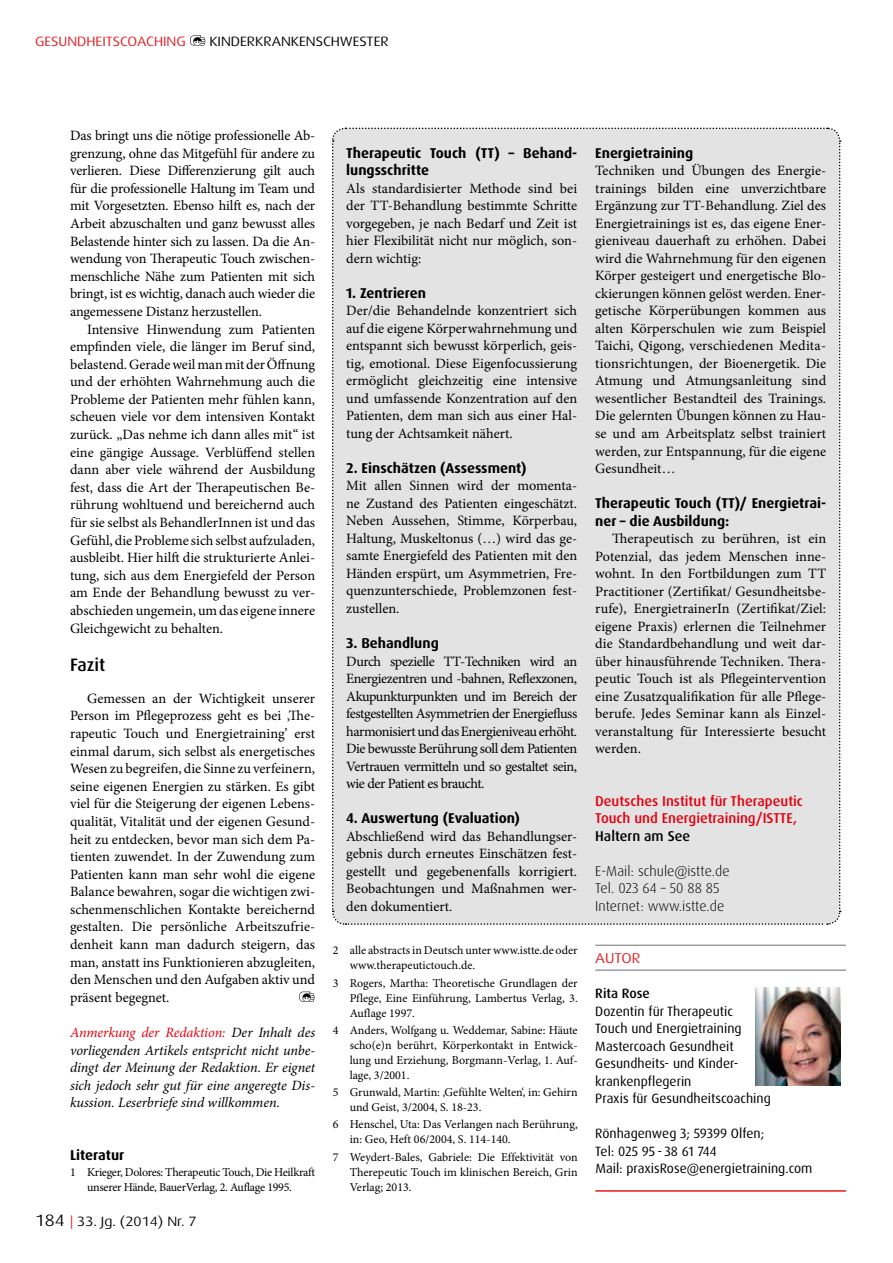
<style>
.page{position:relative;width:893px;height:1263px;background:#fff}
.page>*{position:absolute;margin:0;border:0;box-sizing:border-box;transform-origin:0 0}
.t1{font:500 18px "Dax OT";color:#000}
.t2{font:14.25px/17.5px "Minion Pro";letter-spacing:-.005em;color:#000;text-align:justify}
.t3{font:700 14.25px/17.5px "Dax OT";color:#000}
.t4{font:italic 14.25px/17.5px "Minion Pro";letter-spacing:-.005em;color:#000;text-align:justify}
.t5{font:500 14.25px/17.5px "Dax OT";color:#e3000f}
.t6{font:300 14.25px/17.5px "Dax OT";color:#000}
.t7{font:500 14.25px "Dax OT";color:#000}
.t8{font:14.25px "Dax Wide";letter-spacing:-.005em;color:#e41b21}
.t9{font:13.5px/17.5px "Dax OT";color:#000}
.t10{font:13.5px "Dax Wide";color:#000}
.t11{font:13.5px "Dax Wide";color:#e41b21}
.t12{font:500 13.5px "Dax OT";color:#000}
.t13{font:12px/15px "Minion Pro";color:#000}
.t14{font:12px/14.4px "Minion Pro";letter-spacing:-.025em;color:#000;text-align:center}
.s1{color:#e3000f}
.s2{font-size:16.5px}
.s3{color:#e41b21}
</style>
<div class="page">
<svg style="left:190px;top:35px;width:15px;height:11px"></svg>
<div style="left:332px;top:127px;width:509px;height:798px;background:#e3e3e3"></div>
<img style="left:755px;top:988px;width:85px;height:98px">
<svg style="left:299px;top:992px;width:16px;height:10px"></svg>
<hr style="left:595px;top:944px;width:251px;height:2px;background:#9c9d9d">
<hr style="left:595px;top:969px;width:251px;height:2px;background:#9c9d9d">
<hr style="left:595px;top:1190px;width:251px;height:2px;background:#e41b21">
<p class="t11" style="left:35px;top:33px;width:152px">GESUNDHEITSCOACHING</p>
<p class="t10" style="left:209px;top:33px;width:181px">KINDERKRANKENSCHWESTER</p>
<p class="t2" style="left:70px;top:127px;width:247px">Das bringt uns die nötige professionelle Ab&shy;grenzung, ohne das Mitgefühl für andere zu verlieren. Diese Differenzierung gilt auch für die professionelle Haltung im Team und mit Vorgesetzten. Ebenso hilft es, nach der Arbeit abzuschalten und ganz bewusst alles Belastende hinter sich zu lassen. Da die An&shy;wendung von Therapeutic Touch zwischen&shy;menschliche Nähe zum Patienten mit sich bringt, ist es wichtig, danach auch wieder die angemessene Distanz herzustellen.</p>
<p class="t2" style="left:70px;top:320px;width:247px;text-indent:17px">Intensive Hinwendung zum Patienten empfinden viele, die länger im Beruf sind, belastend. Gerade weil man mit der Öffnung und der erhöhten Wahrnehmung auch die Probleme der Patienten mehr fühlen kann, scheuen viele vor dem intensiven Kontakt zurück. „Das nehme ich dann alles mit“ ist eine gängige Aussage. Verblüffend stellen dann aber viele während der Ausbildung fest, dass die Art der Therapeutischen Be&shy;rührung wohltuend und bereichernd auch für sie selbst als BehandlerInnen ist und das Gefühl, die Probleme sich selbst aufzuladen, ausbleibt. Hier hilft die strukturierte Anlei&shy;tung, sich aus dem Energiefeld der Person am Ende der Behandlung bewusst zu ver&shy;abschieden ungemein, um das eigene innere Gleichgewicht zu behalten.</p>
<p class="t1" style="left:70px;top:654px;width:37px">Fazit</p>
<p class="t2" style="left:70px;top:689px;width:247px;text-indent:17px">Gemessen an der Wichtigkeit unserer Person im Pflegeprozess geht es bei ‚The&shy;rapeutic Touch und Energietraining’ erst einmal darum, sich selbst als energetisches Wesen zu begreifen, die Sinne zu verfeinern, seine eigenen Energien zu stärken. Es gibt viel für die Steigerung der eigenen Lebens&shy;qualität, Vitalität und der eigenen Gesund&shy;heit zu entdecken, bevor man sich dem Pa&shy;tienten zuwendet. In der Zuwendung zum Patienten kann man sehr wohl die eigene Balance bewahren, sogar die wichtigen zwi&shy;schenmenschlichen Kontakte bereichernd gestalten. Die persönliche Arbeitszufrie&shy;denheit kann man dadurch steigern, das man, anstatt ins Funktionieren abzugleiten, den Menschen und den Aufgaben aktiv und präsent begegnet.</p>
<p class="t4" style="left:70px;top:1023px;width:247px"><span class="s1">Anmerkung der Redaktion:</span> Der Inhalt des vorliegenden Artikels entspricht nicht unbe&shy;dingt der Meinung der Redaktion. Er eignet sich jedoch sehr gut für eine angeregte Dis&shy;kussion. Leserbriefe sind willkommen.</p>
<p class="t3" style="left:70px;top:1146px;width:56px">Literatur</p>
<p class="t14" style="left:70px;top:1165px;width:247px">1 Krieger, Dolores: Therapeutic Touch, Die Heilkraft unserer Hände, BauerVerlag, 2. Auflage 1995.</p>
<p class="t10" style="left:35px;top:1213px;width:163px"><span class="s2">184</span> <span class="s3">|</span> 33. Jg. (2014) Nr. 7</p>
<p class="t3" style="left:346px;top:144px;width:232px">Therapeutic Touch (TT) – Behand&shy;lungsschritte</p>
<p class="t2" style="left:346px;top:179px;width:232px">Als standardisierter Methode sind bei der TT-Behandlung bestimmte Schritte vorgegeben, je nach Bedarf und Zeit ist hier Flexibilität nicht nur möglich, son&shy;dern wichtig:</p>
<p class="t3" style="left:346px;top:284px;width:81px">1. Zentrieren</p>
<p class="t2" style="left:346px;top:302px;width:232px">Der/die Behandelnde konzentriert sich auf die eigene Körperwahrnehmung und entspannt sich bewusst körperlich, geis&shy;tig, emotional. Diese Eigenfocussierung ermöglicht gleichzeitig eine intensive und umfassende Konzentration auf den Patienten, dem man sich aus einer Hal&shy;tung der Achtsamkeit nähert.</p>
<p class="t3" style="left:346px;top:459px;width:182px">2. Einschätzen (Assessment)</p>
<p class="t2" style="left:346px;top:477px;width:232px">Mit allen Sinnen wird der momenta&shy;ne Zustand des Patienten eingeschätzt.<br>Neben Aussehen, Stimme, Körperbau, Haltung, Muskeltonus (…) wird das ge&shy;samte Energiefeld des Patienten mit den Händen erspürt, um Asymmetrien, Fre&shy;quenzunterschiede, Problemzonen fest&shy;zustellen.</p>
<p class="t3" style="left:346px;top:634px;width:94px">3. Behandlung</p>
<p class="t2" style="left:346px;top:652px;width:233px">Durch spezielle TT-Techniken wird an Energiezentren und -bahnen, Reflexzonen, Akupunkturpunkten und im Bereich der festgestellten Asymmetrien der Energiefluss harmonisiert und das Energieniveau erhöht.<br>Die bewusste Berührung soll dem Patienten Vertrauen vermitteln und so gestaltet sein, wie der Patient es braucht.</p>
<p class="t3" style="left:346px;top:809px;width:175px">4. Auswertung (Evaluation)</p>
<p class="t2" style="left:346px;top:827px;width:232px">Abschließend wird das Behandlungser&shy;gebnis durch erneutes Einschätzen fest&shy;gestellt und gegebenenfalls korrigiert.<br>Beobachtungen und Maßnahmen wer&shy;den dokumentiert.</p>
<p class="t13" style="left:350px;top:943px;width:230px;text-indent:-17px">2 alle abstracts in Deutsch unter www.istte.de oder www.therapeutictouch.de.</p>
<p class="t13" style="left:350px;top:975px;width:230px;text-align:justify;text-indent:-17px">3 Rogers, Martha: Theoretische Grundlagen der Pflege, Eine Einführung, Lambertus Verlag, 3.<br>Auflage 1997.</p>
<p class="t13" style="left:350px;top:1022px;width:230px;text-align:justify;text-indent:-17px">4 Anders, Wolfgang u. Weddemar, Sabine: Häute scho(e)n berührt, Körperkontakt in Entwick&shy;lung und Erziehung, Borgmann-Verlag, 1. Auf&shy;lage, 3/2001.</p>
<p class="t13" style="left:350px;top:1085px;width:230px;text-indent:-17px">5 Grunwald, Martin: ‚Gefühlte Welten‘, in: Gehirn und Geist, 3/2004, S. 18-23.</p>
<p class="t13" style="left:350px;top:1117px;width:230px;text-indent:-17px">6 Henschel, Uta: Das Verlangen nach Berührung, in: Geo, Heft 06/2004, S. 114-140.</p>
<p class="t13" style="left:350px;top:1149px;width:230px;text-align:justify;text-indent:-17px">7 Weydert-Bales, Gabriele: Die Effektivität von Therepeutic Touch im klinischen Bereich, Grin Verlag; 2013.</p>
<p class="t3" style="left:595px;top:144px;width:100px">Energietraining</p>
<p class="t2" style="left:595px;top:162px;width:233px">Techniken und Übungen des Energie&shy;trainings bilden eine unverzichtbare Ergänzung zur TT-Behandlung. Ziel des Energietrainings ist es, das eigene Ener&shy;gieniveau dauerhaft zu erhöhen. Dabei wird die Wahrnehmung für den eigenen Körper gesteigert und energetische Blo&shy;ckierungen können gelöst werden. Ener&shy;getische Körperübungen kommen aus alten Körperschulen wie zum Beispiel Taichi, Qigong, verschiedenen Medita&shy;tionsrichtungen, der Bioenergetik. Die Atmung und Atmungsanleitung sind wesentlicher Bestandteil des Trainings.<br>Die gelernten Übungen können zu Hau&shy;se und am Arbeitsplatz selbst trainiert werden, zur Entspannung, für die eigene Gesundheit…</p>
<p class="t3" style="left:595px;top:494px;width:232px">Therapeutic Touch (TT)/ Energietrai&shy;ner – die Ausbildung:</p>
<p class="t2" style="left:595px;top:530px;width:232px;text-indent:17px">Therapeutisch zu berühren, ist ein Potenzial, das jedem Menschen inne&shy;wohnt. In den Fortbildungen zum TT Practitioner (Zertifikat/ Gesundheitsbe&shy;rufe), EnergietrainerIn (Zertifikat/Ziel: eigene Praxis) erlernen die Teilnehmer die Standardbehandlung und weit dar&shy;über hinausführende Techniken. Thera&shy;peutic Touch ist als Pflegeintervention eine Zusatzqualifikation für alle Pflege&shy;berufe. Jedes Seminar kann als Einzel&shy;veranstaltung für Interessierte besucht werden.</p>
<p class="t5" style="left:595px;top:792px;width:209px">Deutsches Institut für Therapeutic<br>Touch und Energietraining/ISTTE,</p>
<p class="t7" style="left:595px;top:827px;width:96px">Haltern am See</p>
<p class="t6" style="left:595px;top:862px;width:136px">E-Mail: schule@istte.de<br>Tel. 023 64 – 50 88 85<br>Internet: www.istte.de</p>
<p class="t8" style="left:595px;top:950px;width:47px">AUTOR</p>
<p class="t12" style="left:595px;top:985px;width:56px">Rita Rose</p>
<p class="t9" style="left:595px;top:1002px;width:177px">Dozentin für Therapeutic<br>Touch und Energietraining<br>Mastercoach Gesundheit<br>Gesundheits- und Kinder&shy;krankenpflegerin<br>Praxis für Gesundheitscoaching</p>
<p class="t9" style="left:595px;top:1125px;width:219px">Rönhagenweg 3; 59399 Olfen;<br>Tel: 025 95 - 38 61 744<br>Mail: praxisRose@energietraining.com</p>
</div>
